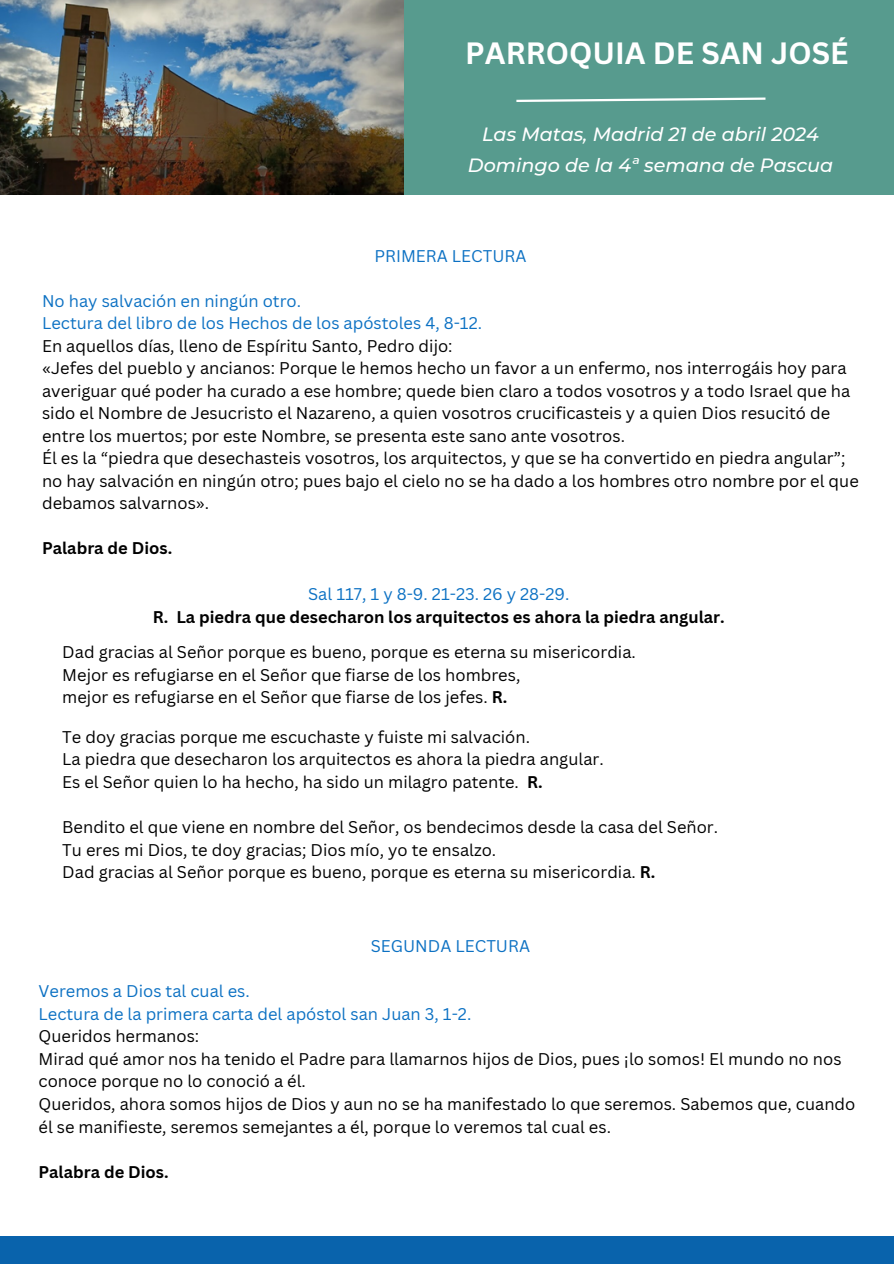
<style>
.page{position:relative;width:894px;height:1264px;background:#fff}
.page>*{position:absolute;margin:0;border:0;box-sizing:border-box;transform-origin:0 0}
.t1{font:700 30px "Canva Sans";color:#fff}
.t2{font:italic 500 19.2px/30.3px "Montserrat";color:#fff;text-align:center}
.t3{font:16.5px/22.5px "Canva Sans";color:#000}
.t4{font:16.5px "Canva Sans";color:#0c71c3}
.t5{font:700 16.5px "Canva Sans";color:#000}
.s1{font-weight:700}
</style>
<div class="page">
<img style="left:0;top:0;width:404px;height:195px">
<div style="left:404px;top:0;width:489px;height:195px;background:#579b8e"></div>
<svg style="left:516px;top:97px;width:250px;height:5px"></svg>
<div style="left:0;top:1236px;width:893px;height:27px;background:#0963ac"></div>
<h4 class="t1" style="left:465px;top:32px;width:385px">PARROQUIA DE SAN JOSÉ</h4>
<p class="t2" style="left:468px;top:119px;width:367px">Las Matas, Madrid 21 de abril 2024<br>Domingo de la 4ª semana de Pascua</p>
<p class="t4" style="left:374px;top:244px;width:153px">PRIMERA LECTURA</p>
<h4 class="t4" style="left:42px;top:289px;width:260px">No hay salvación en ningún otro.</h4>
<p class="t4" style="left:42px;top:312px;width:441px">Lectura del libro de los Hechos de los apóstoles 4, 8-12.</p>
<p class="t3" style="left:42px;top:334px;width:412px">En aquellos días, lleno de Espíritu Santo, Pedro dijo:</p>
<p class="t3" style="left:42px;top:357px;width:809px">«Jefes del pueblo y ancianos: Porque le hemos hecho un favor a un enfermo, nos interrogáis hoy para averiguar qué poder ha curado a ese hombre; quede bien claro a todos vosotros y a todo Israel que ha sido el Nombre de Jesucristo el Nazareno, a quien vosotros crucificasteis y a quien Dios resucitó de entre los muertos; por este Nombre, se presenta este sano ante vosotros.</p>
<p class="t3" style="left:42px;top:447px;width:818px">Él es la “piedra que desechasteis vosotros, los arquitectos, y que se ha convertido en piedra angular”; no hay salvación en ningún otro; pues bajo el cielo no se ha dado a los hombres otro nombre por el que debamos salvarnos».</p>
<p class="t5" style="left:42px;top:537px;width:132px">Palabra de Dios.</p>
<p class="t4" style="left:308px;top:582px;width:263px">Sal 117, 1 y 8-9. 21-23. 26 y 28-29.</p>
<p class="t5" style="left:153px;top:605px;width:573px">R. La piedra que desecharon los arquitectos es ahora la piedra angular.</p>
<p class="t3" style="left:62px;top:640px;width:575px">Dad gracias al Señor porque es bueno, porque es eterna su misericordia.</p>
<p class="t3" style="left:62px;top:663px;width:459px">Mejor es refugiarse en el Señor que fiarse de los hombres,</p>
<h3 class="t3" style="left:62px;top:685px;width:446px">mejor es refugiarse en el Señor que fiarse de los jefes. <span class="s1">R.</span></h3>
<p class="t3" style="left:62px;top:725px;width:469px">Te doy gracias porque me escuchaste y fuiste mi salvación.</p>
<p class="t3" style="left:62px;top:747px;width:542px">La piedra que desecharon los arquitectos es ahora la piedra angular.</p>
<p class="t3" style="left:62px;top:770px;width:481px">Es el Señor quien lo ha hecho, ha sido un milagro patente. <span class="s1">R.</span></p>
<p class="t3" style="left:62px;top:815px;width:657px">Bendito el que viene en nombre del Señor, os bendecimos desde la casa del Señor.</p>
<p class="t3" style="left:62px;top:838px;width:435px">Tu eres mi Dios, te doy gracias; Dios mío, yo te ensalzo.</p>
<h4 class="t3" style="left:62px;top:860px;width:594px">Dad gracias al Señor porque es bueno, porque es eterna su misericordia. <span class="s1">R.</span></h4>
<h1 class="t4" style="left:371px;top:934px;width:161px">SEGUNDA LECTURA</h1>
<h2 class="t4" style="left:38px;top:979px;width:213px">Veremos a Dios tal cual es.</h2>
<h3 class="t4" style="left:38px;top:1002px;width:434px">Lectura de la primera carta del apóstol san Juan 3, 1-2.</h3>
<p class="t3" style="left:38px;top:1024px;width:162px">Queridos hermanos:</p>
<p class="t3" style="left:38px;top:1047px;width:804px">Mirad qué amor nos ha tenido el Padre para llamarnos hijos de Dios, pues ¡lo somos! El mundo no nos conoce porque no lo conoció a él.</p>
<p class="t3" style="left:38px;top:1092px;width:818px">Queridos, ahora somos hijos de Dios y aun no se ha manifestado lo que seremos. Sabemos que, cuando él se manifieste, seremos semejantes a él, porque lo veremos tal cual es.</p>
<p class="t5" style="left:38px;top:1159px;width:132px">Palabra de Dios.</p>
</div>
